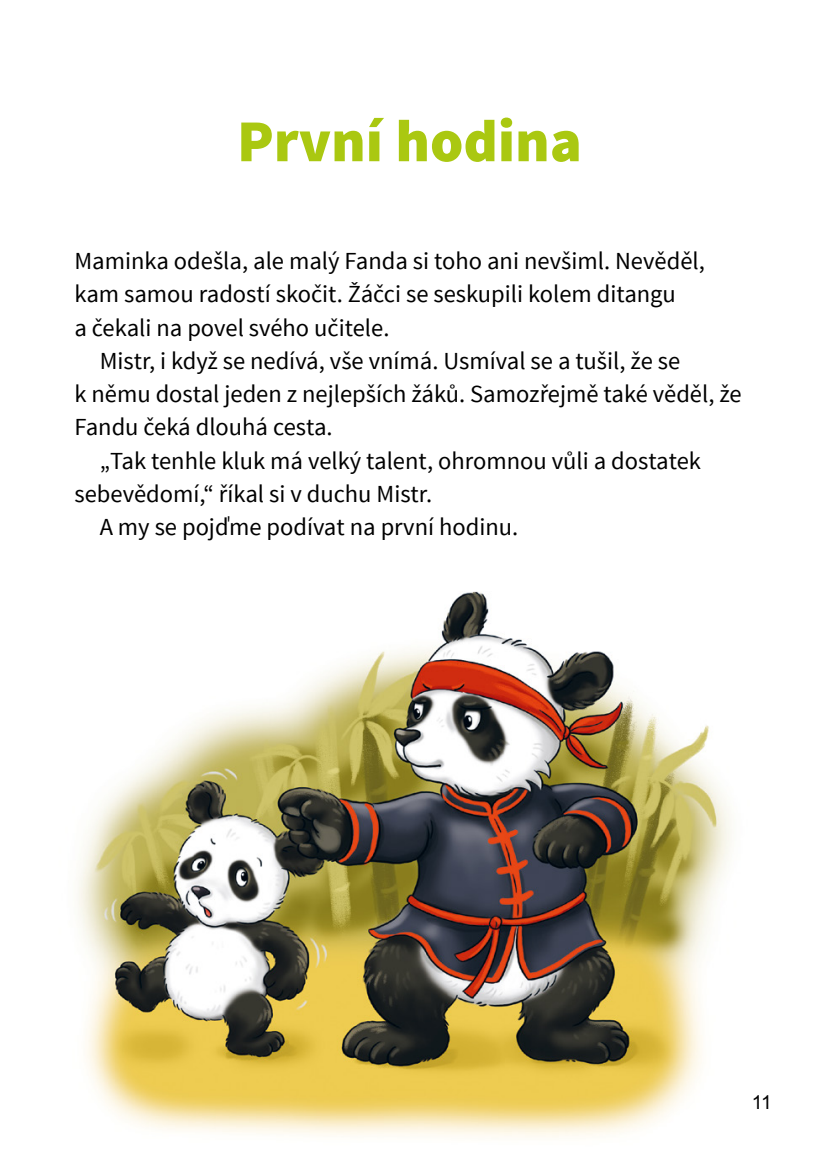
<style>
.page{position:relative;width:819px;height:1166px;background:#fff}
.page>*{position:absolute;margin:0;border:0;box-sizing:border-box;transform-origin:0 0}
.t1{font:900 59.5px "Source Sans Pro";color:#aac811}
.t2{font:24.5px/33.2px "Source Sans Pro";color:#000}
.t3{font:19.25px "Arial";color:#000}
</style>
<div class="page">
<img style="left:78px;top:591px;width:654px;height:547px">
<h1 class="t1" style="left:237px;top:103px;width:346px">První hodina</h1>
<p class="t2" style="left:74px;top:245px;width:632px">Maminka odešla, ale malý Fanda si toho ani nevšiml. Nevěděl, kam samou radostí skočit. Žáčci se seskupili kolem ditangu<br>a čekali na povel svého učitele.</p>
<p class="t2" style="left:100px;top:344px;width:582px">Mistr, i když se nedívá, vše vnímá. Usmíval se a tušil, že se</p>
<p class="t2" style="left:74px;top:378px;width:668px">k němu dostal jeden z nejlepších žáků. Samozřejmě také věděl, že</p>
<p class="t2" style="left:74px;top:411px;width:260px">Fandu čeká dlouhá cesta.</p>
<p class="t2" style="left:100px;top:444px;width:603px">„Tak tenhle kluk má velký talent, ohromnou vůli a dostatek</p>
<p class="t2" style="left:74px;top:477px;width:359px">sebevědomí,“ říkal si v duchu Mistr.</p>
<p class="t2" style="left:100px;top:511px;width:420px">A my se pojďme podívat na první hodinu.</p>
<p class="t3" style="left:751px;top:1090px;width:21px">11</p>
</div>
